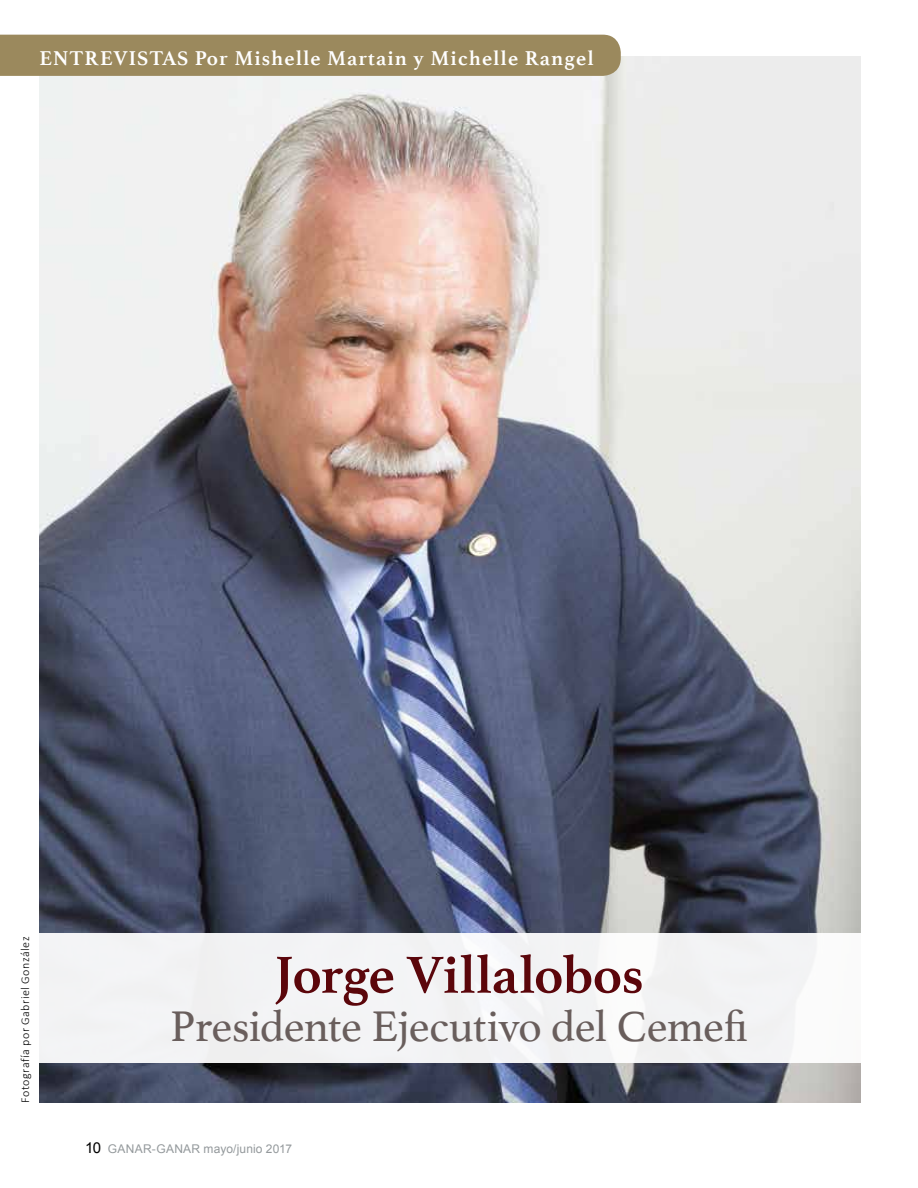
<style>
.page{position:relative;width:918px;height:1188px;background:#fff}
.page>*{position:absolute;margin:0;border:0;box-sizing:border-box;transform-origin:0 0}
.t1{font:700 54.75px "Athelas";letter-spacing:-.015em;color:#5b060b}
.t2{font:45px "Athelas";letter-spacing:-.02em;color:#695e5c}
.t3{font:700 21px "Athelas";letter-spacing:.05em;color:#fff}
.t4{font:300 12px "Calibri";letter-spacing:.04em;color:#000}
.t5{font:12px "Arial";letter-spacing:.015em;color:#94999c}
.s1{font-size:15px;color:#000}
</style>
<div class="page">
<img style="left:40px;top:57px;width:820px;height:1046px">
<div style="left:0;top:933px;width:918px;height:129px;background:#f3f3f5"></div>
<div style="left:0;top:35px;width:621px;height:41px;background:#9b895d"></div>
<p class="t3" style="left:39px;top:46px;width:556px">ENTREVISTAS Por Mishelle Martain y Michelle Rangel</p>
<p class="t4" style="left:20px;top:1103px;width:168px;rotate:-90deg">Fotografía por Gabriel González</p>
<h1 class="t1" style="left:275px;top:944px;width:370px">Jorge Villalobos</h1>
<h2 class="t2" style="left:170px;top:1002px;width:579px">Presidente Ejecutivo del Cemefi</h2>
<p class="t5" style="left:85px;top:1142px;width:209px"><span class="s1">10</span> GANAR-GANAR mayo/junio 2017</p>
</div>
